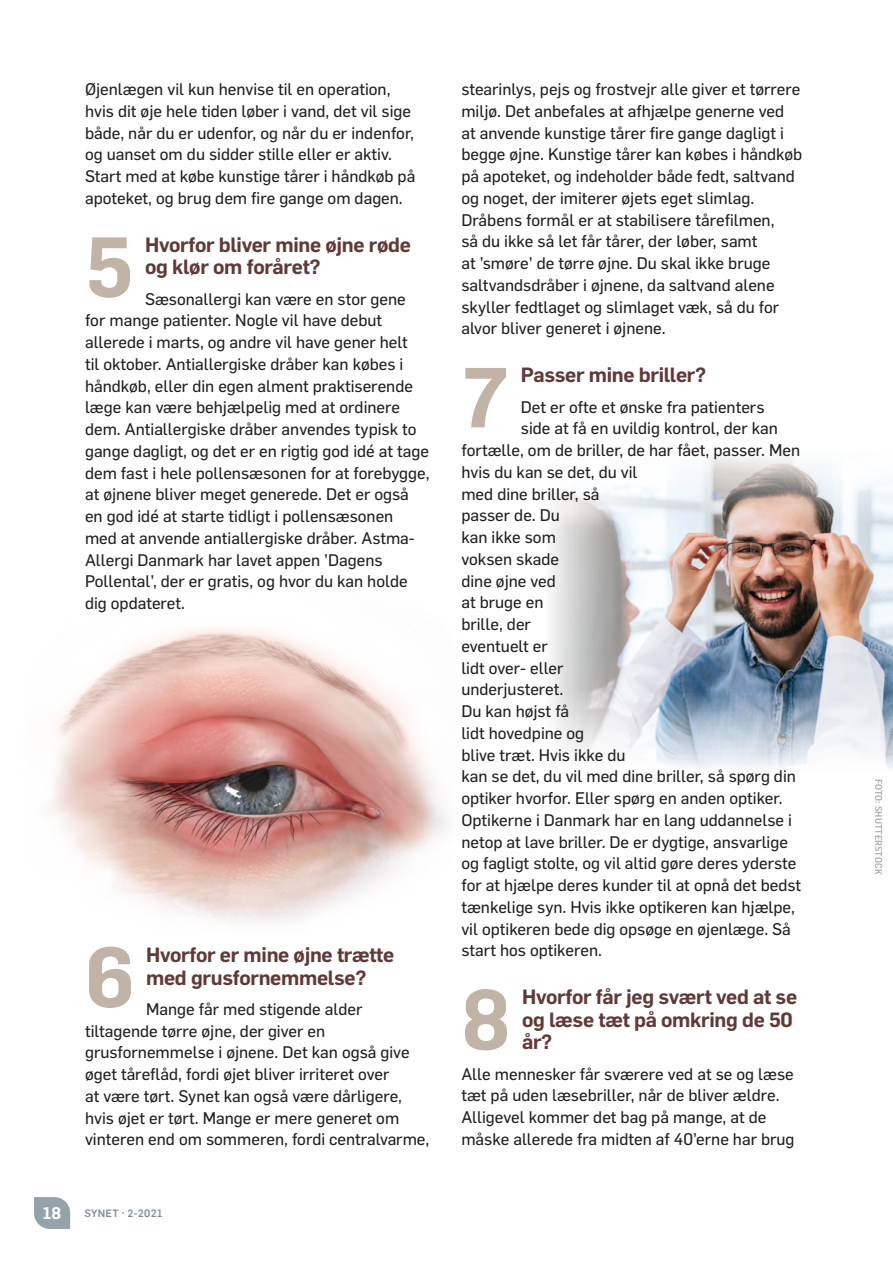
<style>
.page{position:relative;width:893px;height:1263px;background:#fff}
.page>*{position:absolute;margin:0;border:0;box-sizing:border-box;transform-origin:0 0}
.t1{font:600 83.4px "Flama";color:#c1b4a7}
.t2{font:600 20.25px/22.5px "Flama";letter-spacing:-.015em;color:#613a37}
.t3{font:16.5px/21.8px "Flama Basic";color:#231f20}
.t4{font:600 16.5px "Flama";color:#fff}
.t5{font:500 10.5px "Flama";letter-spacing:.025em;color:#7f8e96}
.t6{font:500 9.75px "Flama Semicondensed";letter-spacing:.01em;color:#a8a9ad}
</style>
<div class="page">
<img style="left:46px;top:628px;width:402px;height:295px">
<img style="left:551px;top:456px;width:342px;height:313px">
<svg style="left:34px;top:1197px;width:36px;height:32px"></svg>
<p class="t3" style="left:85px;top:77px;width:332px">Øjenlægen vil kun henvise til en operation, hvis dit øje hele tiden løber i vand, det vil sige både, når du er udenfor, og når du er indenfor, og uanset om du sidder stille eller er aktiv.<br>Start med at købe kunstige tårer i håndkøb på apoteket, og brug dem fire gange om dagen.</p>
<h1 class="t1" style="left:85px;top:207px;width:50px">5</h1>
<p class="t2" style="left:145px;top:232px;width:267px">Hvorfor bliver mine øjne røde og klør om foråret?</p>
<p class="t3" style="left:85px;top:287px;width:346px;text-indent:60px">Sæsonallergi kan være en stor gene for mange patienter. Nogle vil have debut allerede i marts, og andre vil have gener helt<br>til oktober. Antiallergiske dråber kan købes i håndkøb, eller din egen alment praktiserende læge kan være behjælpelig med at ordinere dem. Antiallergiske dråber anvendes typisk to gange dagligt, og det er en rigtig god idé at tage dem fast i hele pollensæsonen for at forebygge, at øjnene bliver meget generede. Det er også en god idé at starte tidligt i pollensæsonen<br>med at anvende antiallergiske dråber. Astma-Allergi Danmark har lavet appen ’Dagens Pollental’, der er gratis, og hvor du kan holde dig opdateret.</p>
<h1 class="t1" style="left:85px;top:917px;width:51px">6</h1>
<p class="t2" style="left:146px;top:942px;width:250px">Hvorfor er mine øjne trætte med grusfornemmelse?</p>
<p class="t3" style="left:85px;top:997px;width:346px;text-indent:61px">Mange får med stigende alder tiltagende tørre øjne, der giver en grusfornemmelse i øjnene. Det kan også give øget tåreflåd, fordi øjet bliver irriteret over<br>at være tørt. Synet kan også være dårligere, hvis øjet er tørt. Mange er mere generet om vinteren end om sommeren, fordi centralvarme,</p>
<p class="t4" style="left:43px;top:1201px;width:20px">18</p>
<p class="t5" style="left:84px;top:1206px;width:80px">SYNET · 2-2021</p>
<p class="t3" style="left:461px;top:77px;width:342px">stearinlys, pejs og frostvejr alle giver et tørrere miljø. Det anbefales at afhjælpe generne ved at anvende kunstige tårer fire gange dagligt i begge øjne. Kunstige tårer kan købes i håndkøb på apoteket, og indeholder både fedt, saltvand og noget, der imiterer øjets eget slimlag.<br>Dråbens formål er at stabilisere tårefilmen,<br>så du ikke så let får tårer, der løber, samt<br>at ’smøre’ de tørre øjne. Du skal ikke bruge saltvandsdråber i øjnene, da saltvand alene skyller fedtlaget og slimlaget væk, så du for alvor bliver generet i øjnene.</p>
<h1 class="t1" style="left:461px;top:337px;width:50px">7</h1>
<p class="t2" style="left:521px;top:362px;width:187px">Passer mine briller?</p>
<p class="t3" style="left:521px;top:395px;width:245px">Det er ofte et ønske fra patienters</p>
<p class="t3" style="left:521px;top:417px;width:259px">side at få en uvildig kontrol, der kan</p>
<p class="t3" style="left:461px;top:438px;width:340px">fortælle, om de briller, de har fået, passer. Men</p>
<p class="t3" style="left:461px;top:460px;width:178px">hvis du kan se det, du vil</p>
<p class="t3" style="left:461px;top:482px;width:140px">med dine briller, så</p>
<p class="t3" style="left:461px;top:504px;width:100px">passer de. Du</p>
<p class="t3" style="left:461px;top:525px;width:96px">kan ikke som</p>
<p class="t3" style="left:461px;top:547px;width:99px">voksen skade</p>
<p class="t3" style="left:461px;top:569px;width:96px">dine øjne ved</p>
<p class="t3" style="left:461px;top:591px;width:84px">at bruge en</p>
<p class="t3" style="left:461px;top:612px;width:71px">brille, der</p>
<p class="t3" style="left:461px;top:634px;width:88px">eventuelt er</p>
<p class="t3" style="left:461px;top:656px;width:104px">lidt over- eller</p>
<p class="t3" style="left:461px;top:678px;width:104px">underjusteret.</p>
<p class="t3" style="left:461px;top:699px;width:109px">Du kan højst få</p>
<p class="t3" style="left:461px;top:721px;width:124px">lidt hovedpine og</p>
<p class="t3" style="left:461px;top:743px;width:166px">blive træt. Hvis ikke du</p>
<p class="t3" style="left:461px;top:764px;width:336px">kan se det, du vil med dine briller, så spørg din</p>
<p class="t3" style="left:461px;top:786px;width:323px">optiker hvorfor. Eller spørg en anden optiker.</p>
<p class="t3" style="left:461px;top:808px;width:332px">Optikerne i Danmark har en lang uddannelse i</p>
<p class="t3" style="left:461px;top:830px;width:328px">netop at lave briller. De er dygtige, ansvarlige</p>
<p class="t3" style="left:461px;top:851px;width:337px">og fagligt stolte, og vil altid gøre deres yderste</p>
<p class="t3" style="left:461px;top:873px;width:341px">for at hjælpe deres kunder til at opnå det bedst</p>
<p class="t3" style="left:461px;top:895px;width:335px">tænkelige syn. Hvis ikke optikeren kan hjælpe,</p>
<p class="t3" style="left:461px;top:917px;width:331px">vil optikeren bede dig opsøge en øjenlæge. Så</p>
<p class="t3" style="left:461px;top:938px;width:142px">start hos optikeren.</p>
<h1 class="t1" style="left:461px;top:959px;width:51px">8</h1>
<p class="t2" style="left:522px;top:984px;width:277px">Hvorfor får jeg svært ved at se og læse tæt på omkring de 50 år?</p>
<p class="t3" style="left:461px;top:1062px;width:335px">Alle mennesker får sværere ved at se og læse tæt på uden læsebriller, når de bliver ældre.<br>Alligevel kommer det bag på mange, at de måske allerede fra midten af 40’erne har brug</p>
<p class="t6" style="left:885px;top:779px;width:97px;rotate:90deg">FOTO: SHUTTERSTOCK</p>
</div>
